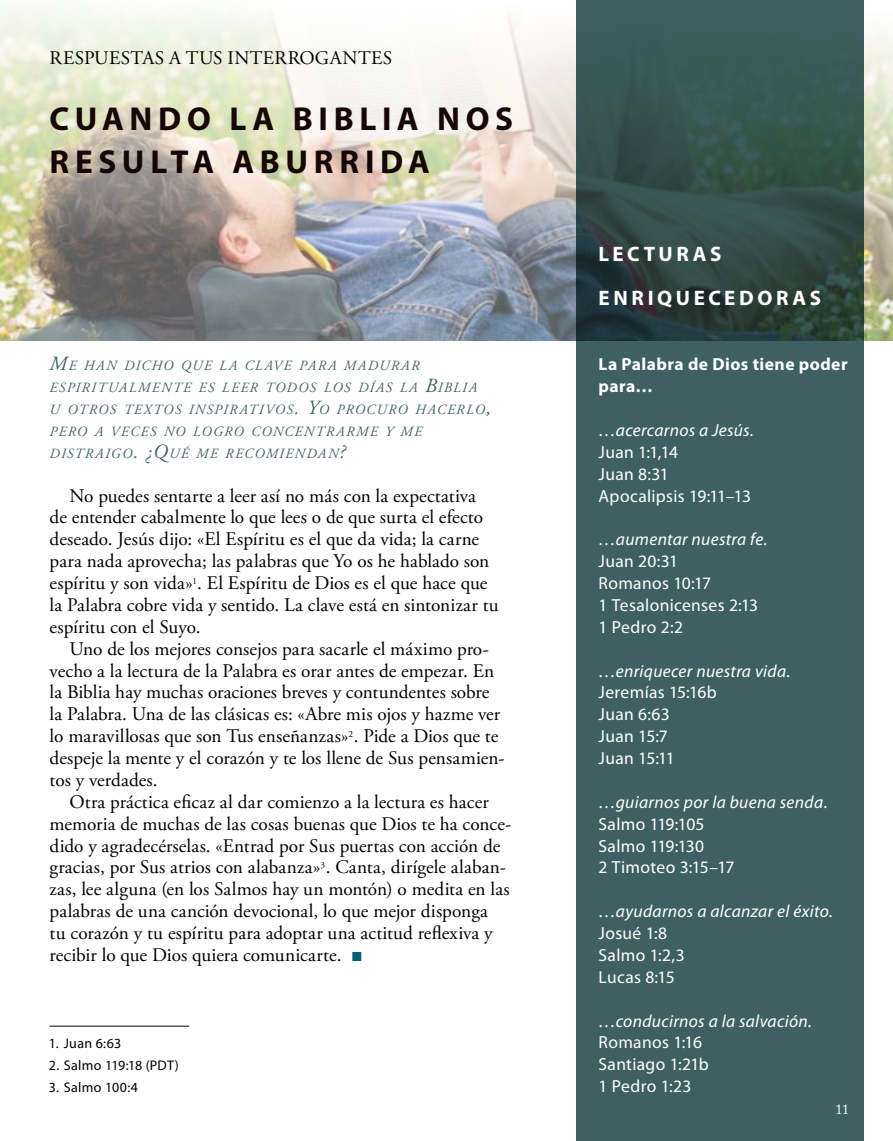
<style>
.page{position:relative;width:893px;height:1141px;background:#fff}
.page>*{position:absolute;margin:0;border:0;box-sizing:border-box;transform-origin:0 0}
.t1{font:700 33.25px/43.8px "Myriad Pro";letter-spacing:.16em;color:#170606}
.t2{font:700 21px/43.8px "Myriad Pro";letter-spacing:.17em;color:#fff}
.t3{font:19.25px/21.9px "Adobe Garamond Pro";letter-spacing:.005em;color:#000}
.t4{font:17.5px/21.9px "Myriad Pro";letter-spacing:.02em;color:#fff}
.t5{font:italic 17.5px "Myriad Pro";letter-spacing:.02em;color:#fff}
.t6{font:700 17.5px/21.9px "Myriad Pro";letter-spacing:.025em;color:#fff}
.t7{font:italic 14.17px/21.9px "Adobe Garamond Pro";letter-spacing:.09em;color:#3f6063}
.t8{font:14px "Myriad Pro";letter-spacing:.025em;color:#000}
.t9{font:14px "Adobe Caslon Pro";color:#fff}
.s1{font-size:20.12px}
.s2{font-family:"Impact";color:#016179}
.s3{font-style:italic}
</style>
<div class="page">
<img style="left:0;top:0;width:893px;height:341px">
<svg style="left:576px;top:0;width:287px;height:1141px;background:#3b5a5b"></svg>
<hr style="left:50px;top:1026px;width:139px;height:1px;background:#000">
<p class="t3" style="left:50px;top:48px;width:344px">RESPUESTAS A TUS INTERROGANTES</p>
<h1 class="t1" style="left:50px;top:96px;width:465px">CUAN DO LA BIB LIA NO S<br>R ESULTA ABURRI</h1>
<h1 class="t1" style="left:380px;top:139px;width:47px">DA</h1>
<p class="t7" style="left:50px;top:355px;width:443px"><span class="s1">M</span>E HAN DICHO QUE LA CLAVE PARA MADURAR ESPIRITUALMENTE ES LEER TODOS LOS DÍAS LA <span class="s1">B</span>IBLIA<br>U OTROS TEXTOS INSPIRATIVOS<span class="s1">. Y</span>O PROCURO HACERLO<span class="s1">, </span>PERO A VECES NO LOGRO CONCENTRARME Y ME DISTRAIGO<span class="s1">. ¿Q</span>UÉ ME RECOMIENDAN<span class="s1">?</span></p>
<p class="t3" style="left:50px;top:485px;width:451px;text-indent:20px">No puedes sentarte a leer así no más con la expectativa<br>de entender cabalmente lo que lees o de que surta el efecto deseado. Jesús dijo: «El Espíritu es el que da vida; la carne para nada aprovecha; las palabras que Yo os he hablado son espíritu y son vida»<sup>1</sup>. El Espíritu de Dios es el que hace que la Palabra cobre vida y sentido. La clave está en sintonizar tu espíritu con el Suyo.</p>
<p class="t3" style="left:50px;top:638px;width:457px;text-indent:20px">Uno de los mejores consejos para sacarle el máximo pro&shy;vecho a la lectura de la Palabra es orar antes de empezar. En la Biblia hay muchas oraciones breves y contundentes sobre la Palabra. Una de las clásicas es: «Abre mis ojos y hazme ver lo maravillosas que son Tus enseñanzas»<sup>2</sup>. Pide a Dios que te despeje la mente y el corazón y te los llene de Sus pensamien&shy;tos y verdades.</p>
<p class="t3" style="left:50px;top:791px;width:463px;text-indent:20px">Otra práctica eficaz al dar comienzo a la lectura es hacer memoria de muchas de las cosas buenas que Dios te ha conce&shy;dido y agradecérselas. «Entrad por Sus puertas con acción de gracias, por Sus atrios con alabanza»<sup>3</sup>. Canta, dirígele alaban&shy;zas, lee alguna (en los Salmos hay un montón) o medita en las palabras de una canción devocional, lo que mejor disponga<br>tu corazón y tu espíritu para adoptar una actitud reflexiva y recibir lo que Dios quiera comunicarte. <span class="s2">■</span></p>
<p class="t8" style="left:49px;top:1035px;width:74px">1. Juan 6:63</p>
<p class="t8" style="left:49px;top:1057px;width:132px">2. Salmo 119:18 (PDT)</p>
<p class="t8" style="left:49px;top:1079px;width:91px">3. Salmo 100:4</p>
<p class="t2" style="left:598px;top:231px;width:222px">LE CTU RAS<br>ENRIQUE CED ORAS</p>
<p class="t6" style="left:598px;top:353px;width:251px">LA PALABRA DE DIOS TIENE PODER<br>PARA…</p>
<p class="t5" style="left:599px;top:419px;width:157px">…acercarnos a Jesús.</p>
<p class="t4" style="left:599px;top:441px;width:154px">Juan 1:1,14<br>Juan 8:31<br>Apocalipsis 19:11–13</p>
<p class="t5" style="left:599px;top:529px;width:170px">…aumentar nuestra fe.</p>
<p class="t4" style="left:599px;top:550px;width:161px">Juan 20:31<br>Romanos 10:17<br>1 Tesalonicenses 2:13<br>1 Pedro 2:2</p>
<p class="t5" style="left:599px;top:660px;width:193px">…enriquecer nuestra vida.</p>
<p class="t4" style="left:599px;top:681px;width:120px">Jeremías 15:16b<br>Juan 6:63<br>Juan 15:7<br>Juan 15:11</p>
<p class="t4" style="left:599px;top:791px;width:230px"><span class="s3">…guiarnos por la buena senda</span>.<br>Salmo 119:105<br>Salmo 119:130<br>2 Timoteo 3:15–17</p>
<p class="t5" style="left:599px;top:900px;width:236px">…ayudarnos a alcanzar el éxito.</p>
<p class="t4" style="left:599px;top:922px;width:88px">Josué 1:8<br>Salmo 1:2,3<br>Lucas 8:15</p>
<p class="t5" style="left:599px;top:1010px;width:215px">…conducirnos a la salvación.</p>
<p class="t4" style="left:599px;top:1031px;width:112px">Romanos 1:16<br>Santiago 1:21b<br>1 Pedro 1:23</p>
<p class="t9" style="left:835px;top:1101px;width:15px">11</p>
</div>
